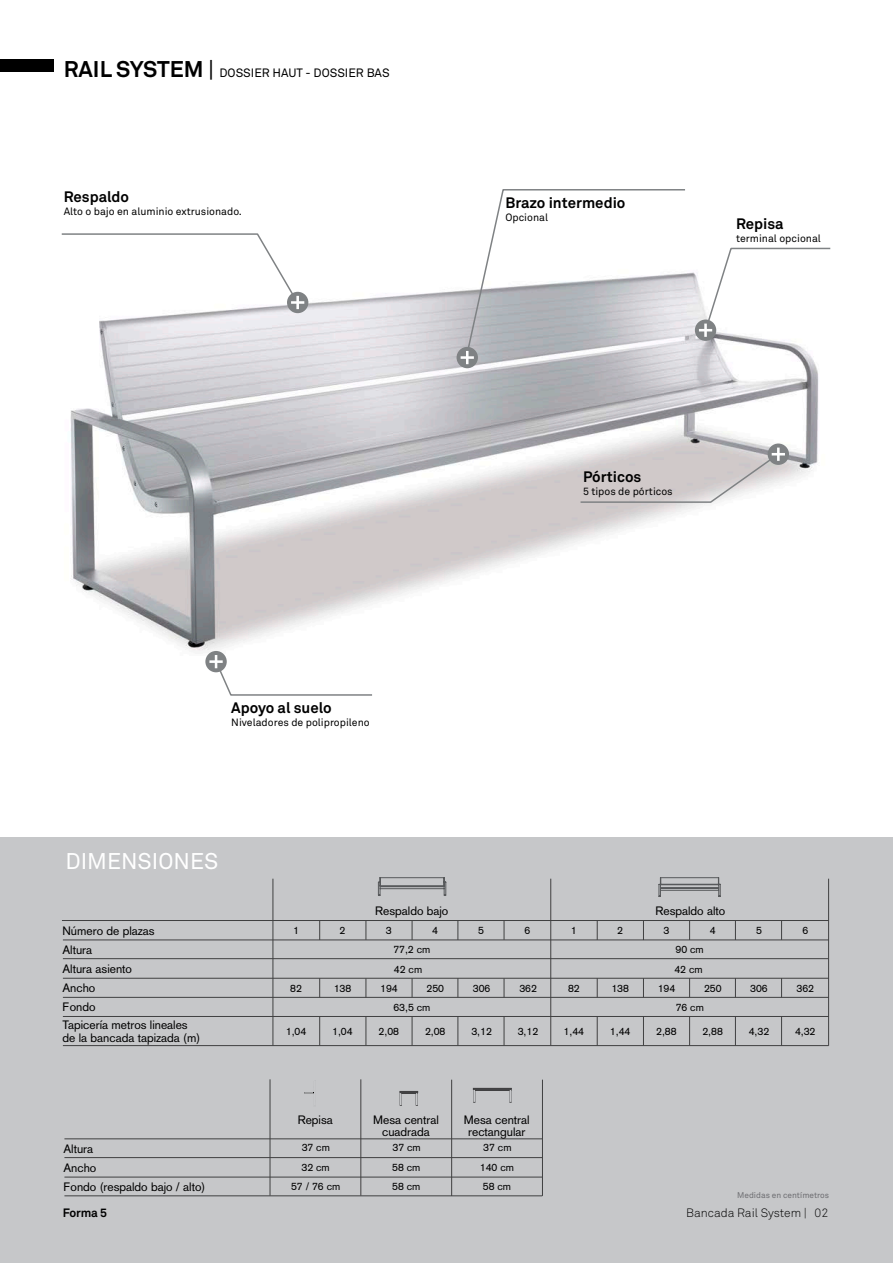
<style>
.page{position:relative;width:893px;height:1263px;background:#fff}
.page>*{position:absolute;margin:0;border:0;box-sizing:border-box;transform-origin:0 0}
.t1{font:22.5px "Akkurat";color:#fff}
.t2{font:700 15px "Akkurat";color:#000}
.t3{font:12px/19px "Akzidenz Grotesk";color:#000}
.t4{font:12px "Akkurat";color:#000}
.t5{font:300 12px "Akkurat";color:#000}
.t6{font:700 12px "Akkurat";letter-spacing:-.02em;color:#000}
.t7{font:10.5px "Akzidenz Grotesk";color:#000}
.t8{font:10.5px "Akkurat";color:#000}
.t9{font:8.25px "Akkurat";color:#6d6d71}
.s1{font-weight:700;font-size:22.5px}
.s2{font-size:22.5px}
</style>
<div class="page">
<div style="left:0;top:837px;width:893px;height:426px;background:#c6c7c9"></div>
<img style="left:70px;top:272px;width:749px;height:400px">
<svg style="left:304px;top:1092px;width:10px;height:2px"></svg>
<svg style="left:473px;top:1090px;width:2px;height:13px"></svg>
<svg style="left:509px;top:1090px;width:2px;height:13px"></svg>
<div style="left:473px;top:1088px;width:38px;height:1px;border:1px solid #404041"></div>
<div style="left:475px;top:1090px;width:34px;height:1px;border:1px solid #404041"></div>
<svg style="left:400px;top:1091px;width:18px;height:15px"></svg>
<hr style="left:63px;top:958px;width:765px;height:1px;background:#404041">
<hr style="left:63px;top:940px;width:766px;height:1px;background:#404041">
<hr style="left:62px;top:920px;width:767px;height:1px;background:#404041">
<hr style="left:63px;top:978px;width:766px;height:1px;background:#404041">
<hr style="left:63px;top:997px;width:766px;height:1px;background:#404041">
<hr style="left:63px;top:1016px;width:766px;height:1px;background:#404041">
<hr style="left:64px;top:1157px;width:478px;height:1px;background:#404041">
<hr style="left:64px;top:1195px;width:478px;height:1px;background:#404041">
<hr style="left:63px;top:1045px;width:766px;height:1px;background:#404041">
<hr style="left:64px;top:1138px;width:478px;height:1px;background:#404041">
<hr style="left:64px;top:1177px;width:478px;height:1px;background:#404041">
<hr style="left:550px;top:879px;width:1px;height:166px;background:#404041">
<hr style="left:273px;top:879px;width:1px;height:166px;background:#404041">
<hr style="left:270px;top:1079px;width:1px;height:116px;background:#404041">
<hr style="left:361px;top:1079px;width:1px;height:116px;background:#404041">
<hr style="left:451px;top:1080px;width:1px;height:116px;background:#404041">
<hr style="left:542px;top:1080px;width:1px;height:116px;background:#404041">
<hr style="left:828px;top:879px;width:1px;height:167px;background:#404041">
<svg style="left:412px;top:921px;width:1px;height:19px"></svg>
<svg style="left:504px;top:921px;width:1px;height:19px"></svg>
<svg style="left:366px;top:921px;width:1px;height:19px"></svg>
<svg style="left:458px;top:921px;width:1px;height:19px"></svg>
<svg style="left:319px;top:921px;width:1px;height:19px"></svg>
<svg style="left:718px;top:878px;width:3px;height:19px"></svg>
<svg style="left:659px;top:878px;width:2px;height:19px"></svg>
<hr style="left:660px;top:890px;width:59px;height:1px;background:#57595b">
<hr style="left:660px;top:887px;width:59px;height:1px;background:#57595b">
<hr style="left:660px;top:888px;width:59px;height:1px;background:#57595b">
<hr style="left:660px;top:884px;width:59px;height:1px;background:#57595b">
<hr style="left:660px;top:877px;width:59px;height:1px;background:#57595b">
<svg style="left:444px;top:877px;width:3px;height:19px"></svg>
<svg style="left:378px;top:877px;width:3px;height:19px"></svg>
<hr style="left:380px;top:877px;width:64px;height:1px;background:#57595b">
<hr style="left:380px;top:888px;width:64px;height:1px;background:#57595b">
<hr style="left:380px;top:885px;width:64px;height:1px;background:#57595b">
<hr style="left:380px;top:886px;width:64px;height:1px;background:#57595b">
<svg style="left:689px;top:921px;width:1px;height:19px"></svg>
<svg style="left:689px;top:979px;width:1px;height:18px"></svg>
<svg style="left:689px;top:1017px;width:1px;height:28px"></svg>
<svg style="left:412px;top:978px;width:1px;height:19px"></svg>
<svg style="left:412px;top:1017px;width:1px;height:28px"></svg>
<svg style="left:781px;top:921px;width:1px;height:19px"></svg>
<svg style="left:781px;top:979px;width:1px;height:18px"></svg>
<svg style="left:781px;top:1017px;width:1px;height:28px"></svg>
<svg style="left:504px;top:978px;width:1px;height:19px"></svg>
<svg style="left:504px;top:1017px;width:1px;height:28px"></svg>
<svg style="left:643px;top:921px;width:1px;height:19px"></svg>
<svg style="left:643px;top:979px;width:1px;height:18px"></svg>
<svg style="left:643px;top:1017px;width:1px;height:28px"></svg>
<svg style="left:366px;top:978px;width:1px;height:19px"></svg>
<svg style="left:366px;top:1017px;width:1px;height:28px"></svg>
<svg style="left:735px;top:921px;width:1px;height:19px"></svg>
<svg style="left:735px;top:979px;width:1px;height:18px"></svg>
<svg style="left:735px;top:1017px;width:1px;height:28px"></svg>
<svg style="left:458px;top:978px;width:1px;height:19px"></svg>
<svg style="left:458px;top:1017px;width:1px;height:28px"></svg>
<svg style="left:597px;top:921px;width:1px;height:19px"></svg>
<svg style="left:597px;top:978px;width:1px;height:19px"></svg>
<svg style="left:597px;top:1017px;width:1px;height:28px"></svg>
<svg style="left:319px;top:978px;width:1px;height:19px"></svg>
<svg style="left:319px;top:1017px;width:1px;height:28px"></svg>
<div style="left:0;top:60px;width:53px;height:12px;background:#000"></div>
<div style="left:695px;top:319px;width:21px;height:22px;background:#7f8284;border-radius:50%"></div>
<svg style="left:699px;top:247px;width:132px;height:90px"></svg>
<div style="left:205px;top:651px;width:22px;height:21px;background:#7f8284;border-radius:50%"></div>
<hr style="left:209px;top:660px;width:14px;height:3px;background:#fff">
<svg style="left:214px;top:655px;width:160px;height:41px"></svg>
<div style="left:457px;top:347px;width:21px;height:21px;background:#7f8284;border-radius:50%"></div>
<svg style="left:461px;top:189px;width:225px;height:175px"></svg>
<div style="left:287px;top:292px;width:21px;height:21px;background:#7f8284;border-radius:50%"></div>
<svg style="left:61px;top:233px;width:243px;height:76px"></svg>
<svg style="left:768px;top:443px;width:21px;height:22px"></svg>
<svg style="left:579px;top:448px;width:206px;height:56px;background:#d3cece"></svg>
<p class="t4" style="left:64px;top:65px;width:327px"><span class="s1">RAIL SYSTEM</span> <span class="s2">|</span> DOSSIER HAUT - DOSSIER BAS</p>
<p class="t2" style="left:64px;top:187px;width:67px">Respaldo</p>
<p class="t8" style="left:64px;top:205px;width:180px">Alto o bajo en aluminio extrusionado.</p>
<p class="t2" style="left:505px;top:193px;width:122px">Brazo intermedio</p>
<p class="t8" style="left:505px;top:211px;width:44px">Opcional</p>
<p class="t2" style="left:736px;top:214px;width:49px">Repisa</p>
<p class="t8" style="left:736px;top:232px;width:86px">terminal opcional</p>
<p class="t2" style="left:583px;top:467px;width:60px">Pórticos</p>
<p class="t8" style="left:583px;top:485px;width:91px">5 tipos de pórticos</p>
<p class="t2" style="left:231px;top:698px;width:102px">Apoyo al suelo</p>
<p class="t8" style="left:231px;top:716px;width:140px">Niveladores de polipropileno</p>
<h1 class="t1" style="left:65px;top:847px;width:154px">DIMENSIONES</h1>
<p class="t3" style="left:375px;top:901px;width:75px">Respaldo bajo</p>
<p class="t3" style="left:655px;top:901px;width:71px">Respaldo alto</p>
<p class="t3" style="left:62px;top:921px;width:94px">Número de plazas</p>
<p class="t3" style="left:62px;top:959px;width:71px">Altura asiento</p>
<p class="t3" style="left:63px;top:998px;width:127px;line-height:17.5px">Fondo<br>Tapicería metros lineales</p>
<p class="t3" style="left:63px;top:1029px;width:139px">de la bancada tapizada (m)</p>
<p class="t3" style="left:62px;top:940px;width:31px">Altura</p>
<p class="t3" style="left:62px;top:978px;width:34px">Ancho</p>
<p class="t7" style="left:293px;top:924px;width:7px">1</p>
<p class="t7" style="left:340px;top:924px;width:7px">2</p>
<p class="t7" style="left:386px;top:924px;width:7px">3</p>
<p class="t7" style="left:432px;top:924px;width:7px">4</p>
<p class="t7" style="left:478px;top:924px;width:7px">5</p>
<p class="t7" style="left:525px;top:924px;width:7px">6</p>
<p class="t7" style="left:571px;top:924px;width:7px">1</p>
<p class="t7" style="left:617px;top:924px;width:7px">2</p>
<p class="t7" style="left:663px;top:924px;width:7px">3</p>
<p class="t7" style="left:710px;top:924px;width:7px">4</p>
<p class="t7" style="left:756px;top:924px;width:7px">5</p>
<p class="t7" style="left:802px;top:924px;width:7px">6</p>
<p class="t7" style="left:393px;top:943px;width:38px">77,2 cm</p>
<p class="t7" style="left:676px;top:943px;width:30px">90 cm</p>
<p class="t7" style="left:394px;top:963px;width:30px">42 cm</p>
<p class="t7" style="left:674px;top:963px;width:30px">42 cm</p>
<p class="t7" style="left:393px;top:1001px;width:38px">63,5 cm</p>
<p class="t7" style="left:676px;top:1001px;width:30px">76 cm</p>
<p class="t7" style="left:290px;top:982px;width:13px">82</p>
<p class="t7" style="left:334px;top:982px;width:19px">138</p>
<p class="t7" style="left:380px;top:982px;width:19px">194</p>
<p class="t7" style="left:427px;top:982px;width:19px">250</p>
<p class="t7" style="left:473px;top:982px;width:19px">306</p>
<p class="t7" style="left:519px;top:982px;width:19px">362</p>
<p class="t7" style="left:286px;top:1025px;width:22px">1,04</p>
<p class="t7" style="left:332px;top:1025px;width:22px">1,04</p>
<p class="t7" style="left:379px;top:1025px;width:22px">2,08</p>
<p class="t7" style="left:425px;top:1025px;width:22px">2,08</p>
<p class="t7" style="left:471px;top:1025px;width:22px">3,12</p>
<p class="t7" style="left:518px;top:1025px;width:22px">3,12</p>
<p class="t7" style="left:568px;top:982px;width:13px">82</p>
<p class="t7" style="left:611px;top:982px;width:19px">138</p>
<p class="t7" style="left:658px;top:982px;width:19px">194</p>
<p class="t7" style="left:704px;top:982px;width:19px">250</p>
<p class="t7" style="left:750px;top:982px;width:19px">306</p>
<p class="t7" style="left:797px;top:982px;width:19px">362</p>
<p class="t7" style="left:564px;top:1025px;width:22px">1,44</p>
<p class="t7" style="left:610px;top:1025px;width:22px">1,44</p>
<p class="t7" style="left:656px;top:1025px;width:22px">2,88</p>
<p class="t7" style="left:702px;top:1025px;width:22px">2,88</p>
<p class="t7" style="left:749px;top:1025px;width:22px">4,32</p>
<p class="t7" style="left:795px;top:1025px;width:22px">4,32</p>
<p class="t3" style="left:298px;top:1110px;width:37px">Repisa</p>
<p class="t3" style="left:373px;top:1114px;width:67px;line-height:12px;text-align:center">Mesa central cuadrada</p>
<p class="t3" style="left:464px;top:1114px;width:67px;line-height:12px;text-align:center">Mesa central rectangular</p>
<p class="t3" style="left:63px;top:1139px;width:143px">Altura<br>Ancho<br>Fondo (respaldo bajo / alto)</p>
<p class="t7" style="left:302px;top:1141px;width:30px">37 cm</p>
<p class="t7" style="left:392px;top:1141px;width:30px">37 cm</p>
<p class="t7" style="left:483px;top:1141px;width:30px">37 cm</p>
<p class="t7" style="left:302px;top:1161px;width:30px">32 cm</p>
<p class="t7" style="left:392px;top:1161px;width:30px">58 cm</p>
<p class="t7" style="left:480px;top:1161px;width:36px">140 cm</p>
<p class="t7" style="left:291px;top:1180px;width:51px">57 / 76 cm</p>
<p class="t7" style="left:392px;top:1180px;width:30px">58 cm</p>
<p class="t7" style="left:483px;top:1180px;width:30px">58 cm</p>
<p class="t9" style="left:737px;top:1190px;width:93px">Medidas en centímetros</p>
<p class="t6" style="left:63px;top:1205px;width:46px">Forma 5</p>
<p class="t5" style="left:686px;top:1205px;width:144px">Bancada Rail System | 02</p>
</div>
